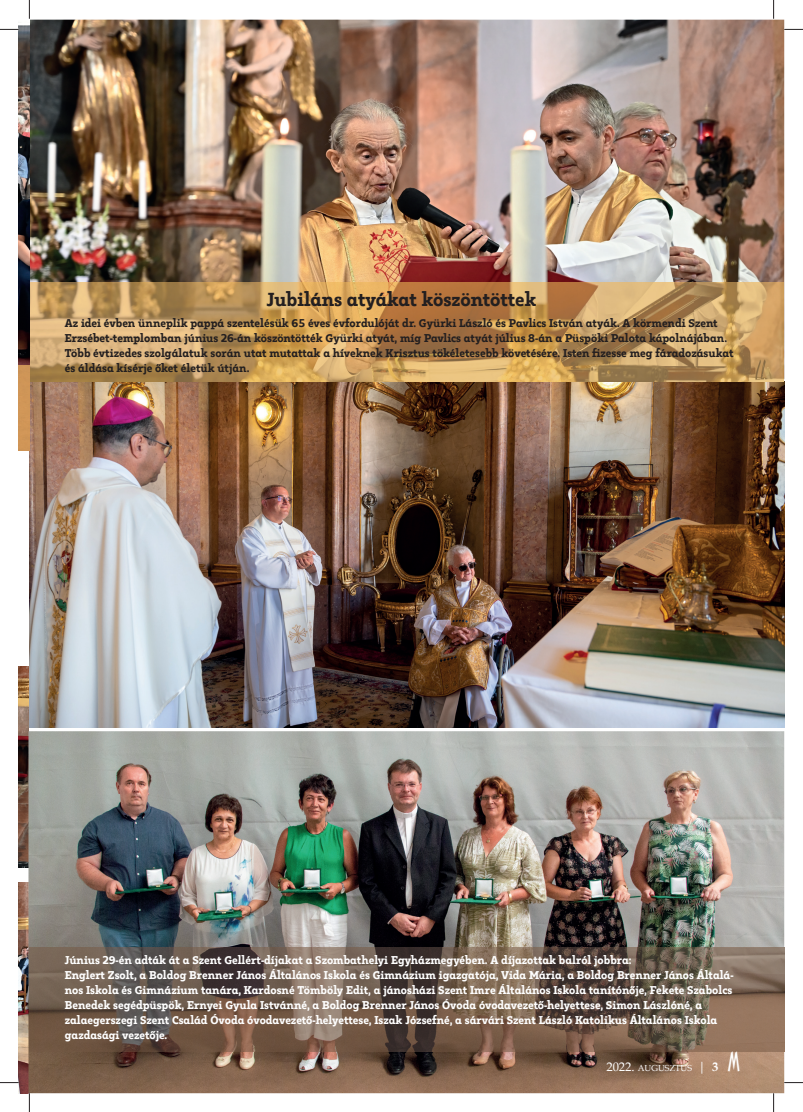
<style>
.page{position:relative;width:803px;height:1112px;background:#fff}
.page>*{position:absolute;margin:0;border:0;box-sizing:border-box;transform-origin:0 0}
.t1{font:800 18.75px "Kappa Vol 2 Display";color:#231f20}
.t2{font:800 11.25px/15px "Kappa Vol 2 Display";color:#fff}
.t3{font:800 11.25px/15px "Kappa Vol 2 Display";color:#231f20}
.t4{font:8.75px "Book Antiqua";color:#fff}
.s1{font-size:12.5px}
.s2{font-weight:700;font-size:12.5px}
.s3{font-family:"Arquitectura";font-size:25px}
</style>
<div class="page">
<img style="left:29px;top:20px;width:755px;height:707px">
<img style="left:29px;top:283px;width:754px;height:98px">
<img style="left:19px;top:25px;width:10px;height:340px">
<svg style="left:19px;top:365px;width:10px;height:85px"></svg>
<img style="left:19px;top:666px;width:9px;height:200px">
<img style="left:19px;top:882px;width:9px;height:210px">
<img style="left:28px;top:731px;width:756px;height:361px">
<img style="left:29px;top:947px;width:755px;height:104px">
<svg style="left:0;top:29px;width:19px;height:1px"></svg>
<svg style="left:784px;top:29px;width:19px;height:1px"></svg>
<svg style="left:0;top:1081px;width:19px;height:2px"></svg>
<svg style="left:784px;top:1081px;width:19px;height:2px"></svg>
<svg style="left:29px;top:0;width:1px;height:19px"></svg>
<svg style="left:29px;top:1092px;width:1px;height:19px"></svg>
<svg style="left:773px;top:0;width:1px;height:19px"></svg>
<svg style="left:773px;top:1092px;width:1px;height:19px"></svg>
<h1 class="t1" style="left:267px;top:287px;width:271px">Jubiláns atyákat köszöntöttek</h1>
<p class="t3" style="left:65px;top:316px;width:670px">Az idei évben ünneplik pappá szentelésük 65 éves évfordulóját dr. Gyürki László és Pavlics István atyák. A körmendi Szent Erzsébet-templomban június 26-án köszöntötték Gyürki atyát, míg Pavlics atyát július 8-án a Püspöki Palota kápolnájában.<br>Több évtizedes szolgálatuk során utat mutattak a híveknek Krisztus tökéletesebb követésére. Isten fizesse meg fáradozásukat és áldása kísérje őket életük útján.</p>
<p class="t2" style="left:65px;top:952px;width:670px">Június 29-én adták át a Szent Gellért-díjakat a Szombathelyi Egyházmegyében. A díjazottak balról jobbra:<br>Englert Zsolt, a Boldog Brenner János Általános Iskola és Gimnázium igazgatója, Vida Mária, a Boldog Brenner János Általá&shy;nos Iskola és Gimnázium tanára, Kardosné Tömböly Edit, a jánosházi Szent Imre Általános Iskola tanítónője, Fekete Szabolcs Benedek segédpüspök, Ernyei Gyula Istvánné, a Boldog Brenner János Óvoda óvodavezető-helyettese, Simon Lászlóné, a zalaegerszegi Szent Család Óvoda óvodavezető-helyettese, Iszak Józsefné, a sárvári Szent László Katolikus Általános Iskola gazdasági vezetője.</p>
<p class="t4" style="left:606px;top:1062px;width:135px"><span class="s1">2022.</span> AUGUSZTUS <span class="s1">|</span> <span class="s2">3</span> <span class="s3">M</span></p>
</div>
